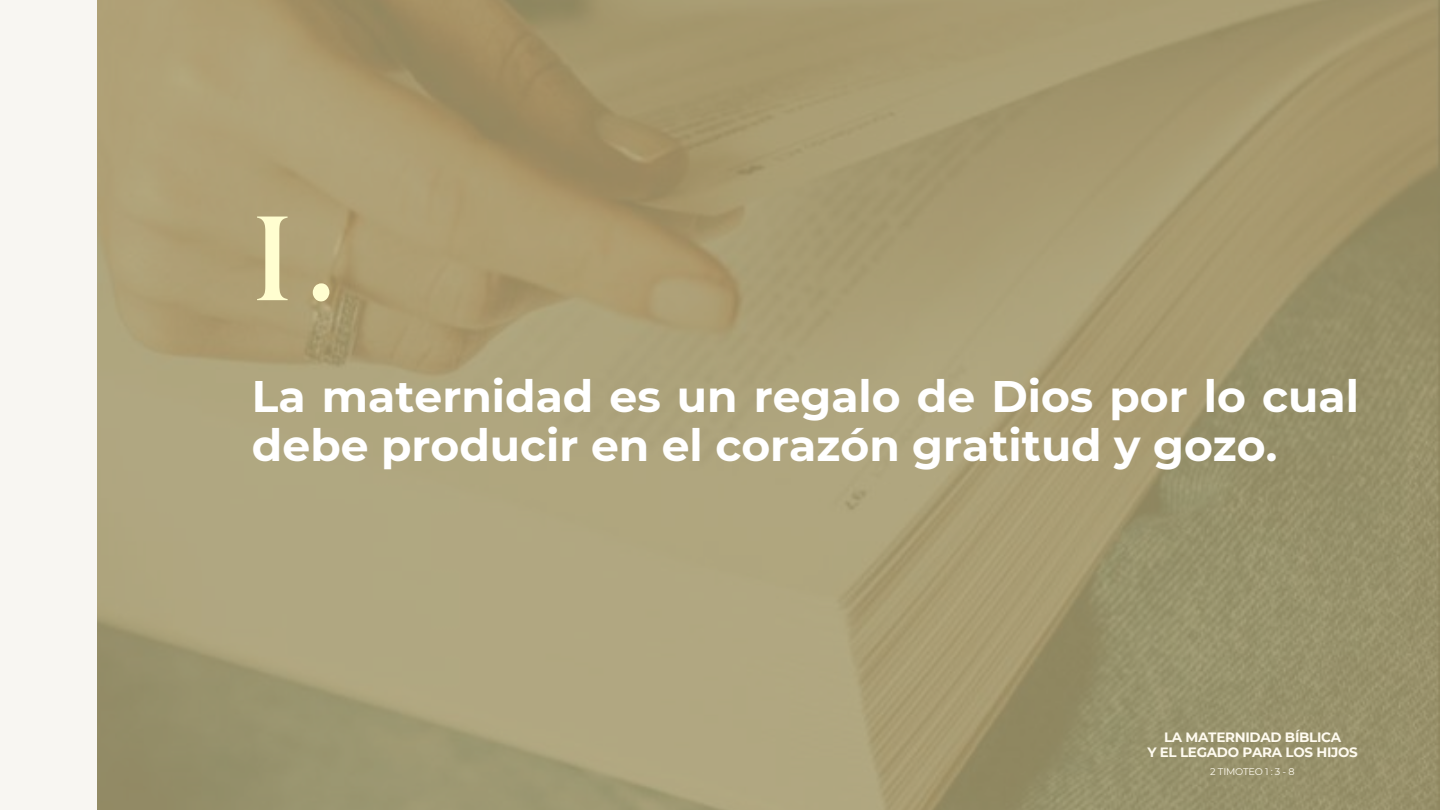
<style>
.page{position:relative;width:1440px;height:810px;background:#fff}
.page>*{position:absolute;margin:0;border:0;box-sizing:border-box;transform-origin:0 0}
.t1{font:127.1px "Benguiat Pro ITC";color:#fffed0}
.t2{font:700 44.1px/49.5px "Montserrat";color:#fff}
.t3{font:700 13.5px/14.7px "Montserrat";letter-spacing:-.02em;color:#fffbf0;text-align:center}
.t4{font:9.7px "Montserrat";letter-spacing:-.02em;color:#fffbf0}
</style>
<div class="page">
<img style="left:97px;top:0;width:1343px;height:810px">
<div style="left:0;top:0;width:97px;height:810px;background:#f8f6f2"></div>
<h1 class="t1" style="left:252px;top:213px;width:91px">I.</h1>
<p class="t2" style="left:252px;top:371px;width:1109px">La maternidad es un regalo de Dios por lo cual debe producir en el corazón gratitud y gozo.</p>
<p class="t3" style="left:1147px;top:730px;width:212px">LA MATERNIDAD BÍBLICA<br>Y EL LEGADO PARA LOS HIJOS</p>
<p class="t4" style="left:1210px;top:766px;width:86px">2 TIMOTEO 1 : 3 - 8</p>
</div>
